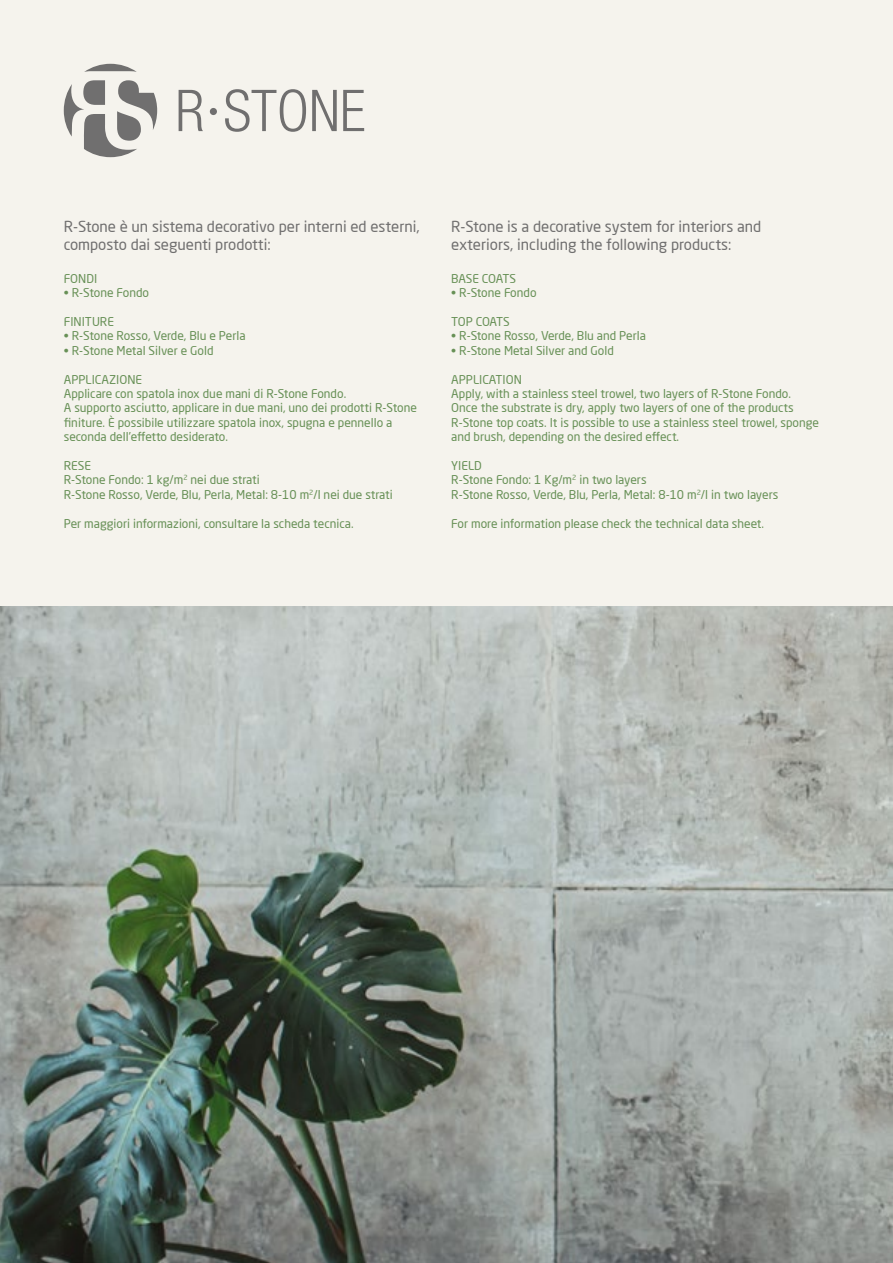
<style>
.page{position:relative;width:893px;height:1263px;background:#f5f3ed}
.page>*{position:absolute;margin:0;border:0;box-sizing:border-box;transform-origin:0 0}
.t1{font:15px/18px "Neo Sans Pro";color:#706f6f}
.t2{font:12px/14.4px "Neo Sans Pro";color:#679056}
.t3{font:12px "Neo Sans Pro";letter-spacing:-.02em;color:#679056}
.t4{font:12px "Neo Sans Pro";letter-spacing:-.025em;color:#679056}
</style>
<div class="page">
<svg style="left:179px;top:90px;width:24px;height:41px"></svg>
<svg style="left:225px;top:89px;width:81px;height:43px"></svg>
<svg style="left:312px;top:90px;width:25px;height:41px"></svg>
<svg style="left:343px;top:90px;width:21px;height:41px"></svg>
<div style="left:210px;top:108px;width:7px;height:7px;background:#706f6f;border-radius:50%"></div>
<svg style="left:84px;top:64px;width:53px;height:8px"></svg>
<svg style="left:64px;top:80px;width:93px;height:77px"></svg>
<img style="left:0;top:607px;width:893px;height:656px">
<p class="t1" style="left:64px;top:218px;width:357px">R-Stone è un sistema decorativo per interni ed esterni, composto dai seguenti prodotti:</p>
<p class="t2" style="left:64px;top:271px;width:35px">FONDI</p>
<p class="t2" style="left:64px;top:285px;width:87px">• R-Stone Fondo</p>
<p class="t2" style="left:64px;top:314px;width:52px">FINITURE</p>
<p class="t2" style="left:64px;top:329px;width:183px">• R-Stone Rosso, Verde, Blu e Perla</p>
<p class="t2" style="left:64px;top:343px;width:151px">• R-Stone Metal Silver e Gold</p>
<p class="t2" style="left:64px;top:372px;width:355px">APPLICAZIONE<br>Applicare con spatola inox due mani di R-Stone Fondo.<br>A supporto asciutto, applicare in due mani, uno dei prodotti R-Stone finiture. È possibile utilizzare spatola inox, spugna e pennello a seconda dell’effetto desiderato.</p>
<p class="t2" style="left:64px;top:458px;width:331px">RESE<br>R-Stone Fondo: 1 kg/m<sup>2</sup> nei due strati<br>R-Stone Rosso, Verde, Blu, Perla, Metal: 8-10 m<sup>2</sup>/l nei due strati</p>
<p class="t2" style="left:64px;top:516px;width:291px">Per maggiori informazioni, consultare la scheda tecnica.</p>
<p class="t1" style="left:451px;top:218px;width:312px">R-Stone is a decorative system for interiors and exteriors, including the following products:</p>
<p class="t3" style="left:451px;top:271px;width:66px">BASE COATS</p>
<p class="t2" style="left:451px;top:285px;width:87px">• R-Stone Fondo</p>
<p class="t4" style="left:451px;top:314px;width:60px">TOP COATS</p>
<p class="t2" style="left:451px;top:329px;width:196px">• R-Stone Rosso, Verde, Blu and Perla</p>
<p class="t2" style="left:451px;top:343px;width:164px">• R-Stone Metal Silver and Gold</p>
<p class="t2" style="left:451px;top:372px;width:369px">APPLICATION<br>Apply, with a stainless steel trowel, two layers of R-Stone Fondo.<br>Once the substrate is dry, apply two layers of one of the products R-Stone top coats. It is possible to use a stainless steel trowel, sponge and brush, depending on the desired effect.</p>
<p class="t2" style="left:451px;top:458px;width:329px">YIELD<br>R-Stone Fondo: 1 Kg/m<sup>2</sup> in two layers<br>R-Stone Rosso, Verde, Blu, Perla, Metal: 8-10 m<sup>2</sup>/l in two layers</p>
<p class="t2" style="left:451px;top:516px;width:314px">For more information please check the technical data sheet.</p>
</div>
